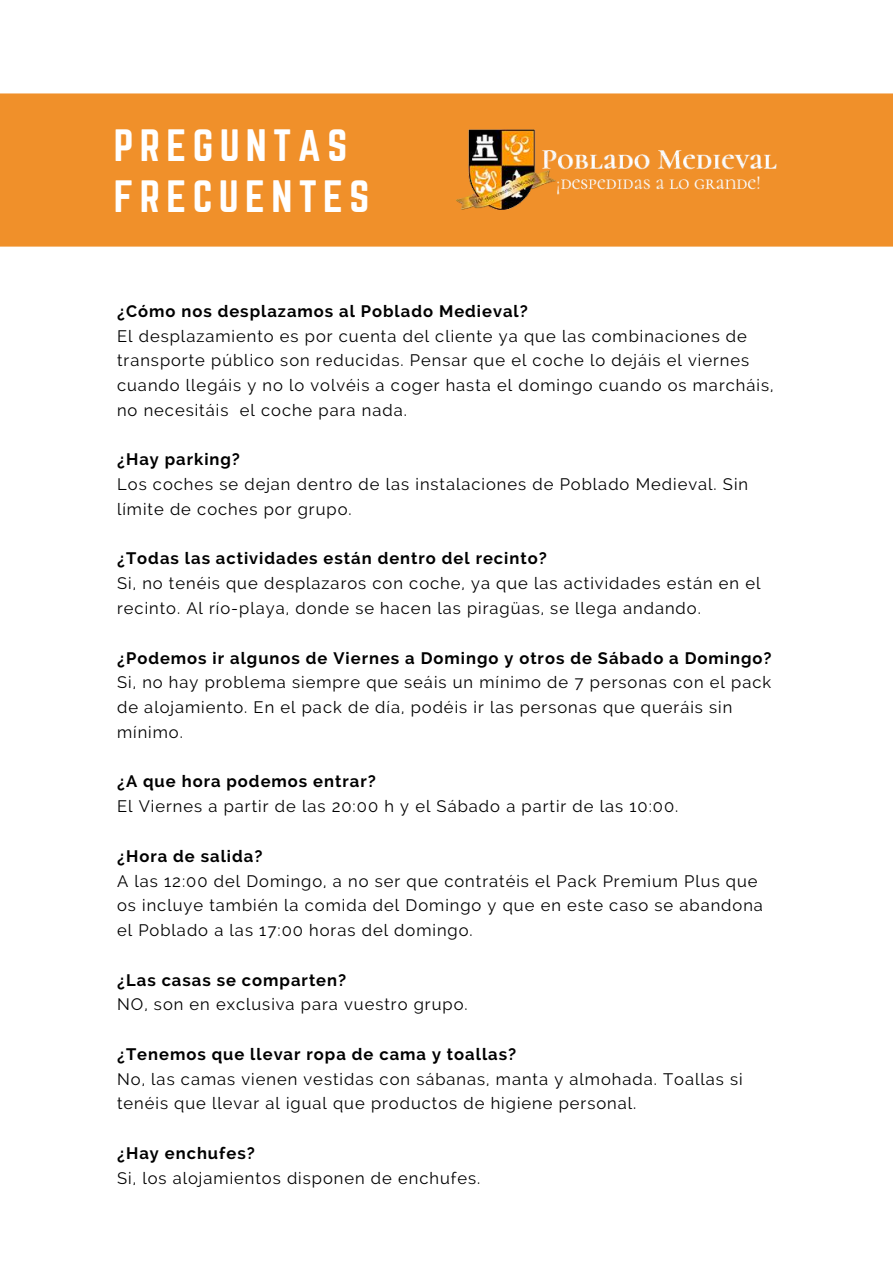
<style>
.page{position:relative;width:893px;height:1263px;background:#fff}
.page>*{position:absolute;margin:0;border:0;box-sizing:border-box;transform-origin:0 0}
.t1{font:39.75px/50.7px "Norwester";letter-spacing:.16em;color:#fff}
.t2{font:16.5px/24.8px "Raleway";letter-spacing:.06em;color:#000}
.t3{font:700 16.5px "Raleway";letter-spacing:.06em;color:#000}
</style>
<div class="page">
<div style="left:0;top:93px;width:893px;height:154px;background:#f0902a"></div>
<img style="left:456px;top:129px;width:321px;height:81px">
<h1 class="t1" style="left:114px;top:122px;width:257px">PREGUNTAS<br>FRECUENTES</h1>
<p class="t3" style="left:117px;top:301px;width:412px">¿Cómo nos desplazamos al Poblado Medieval?</p>
<p class="t2" style="left:117px;top:323px;width:658px">El desplazamiento es por cuenta del cliente ya que las combinaciones de transporte público son reducidas. Pensar que el coche lo dejáis el viernes cuando llegáis y no lo volvéis a coger hasta el domingo cuando os marcháis, no necesitáis el coche para nada.</p>
<p class="t3" style="left:117px;top:450px;width:124px">¿Hay parking?</p>
<p class="t2" style="left:117px;top:472px;width:632px">Los coches se dejan dentro de las instalaciones de Poblado Medieval. Sin límite de coches por grupo.</p>
<p class="t3" style="left:117px;top:549px;width:431px">¿Todas las actividades están dentro del recinto?</p>
<p class="t2" style="left:117px;top:571px;width:645px">Si, no tenéis que desplazaros con coche, ya que las actividades están en el recinto. Al río-playa, donde se hacen las piragüas, se llega andando.</p>
<p class="t3" style="left:117px;top:648px;width:656px">¿Podemos ir algunos de Viernes a Domingo y otros de Sábado a Domingo?</p>
<p class="t2" style="left:117px;top:670px;width:656px">Si, no hay problema siempre que seáis un mínimo de 7 personas con el pack de alojamiento. En el pack de día, podéis ir las personas que queráis sin mínimo.</p>
<p class="t3" style="left:117px;top:772px;width:260px">¿A que hora podemos entrar?</p>
<p class="t2" style="left:117px;top:794px;width:563px">El Viernes a partir de las 20:00 h y el Sábado a partir de las 10:00.</p>
<p class="t3" style="left:117px;top:846px;width:147px">¿Hora de salida?</p>
<p class="t2" style="left:117px;top:868px;width:647px">A las 12:00 del Domingo, a no ser que contratéis el Pack Premium Plus que os incluye también la comida del Domingo y que en este caso se abandona el Poblado a las 17:00 horas del domingo.</p>
<p class="t3" style="left:117px;top:970px;width:231px">¿Las casas se comparten?</p>
<p class="t2" style="left:117px;top:992px;width:352px">NO, son en exclusiva para vuestro grupo.</p>
<p class="t3" style="left:117px;top:1044px;width:401px">¿Tenemos que llevar ropa de cama y toallas?</p>
<p class="t2" style="left:117px;top:1066px;width:627px">No, las camas vienen vestidas con sábanas, manta y almohada. Toallas si tenéis que llevar al igual que productos de higiene personal.</p>
<p class="t3" style="left:117px;top:1143px;width:139px">¿Hay enchufes?</p>
<p class="t2" style="left:117px;top:1165px;width:365px">Si, los alojamientos disponen de enchufes.</p>
</div>
